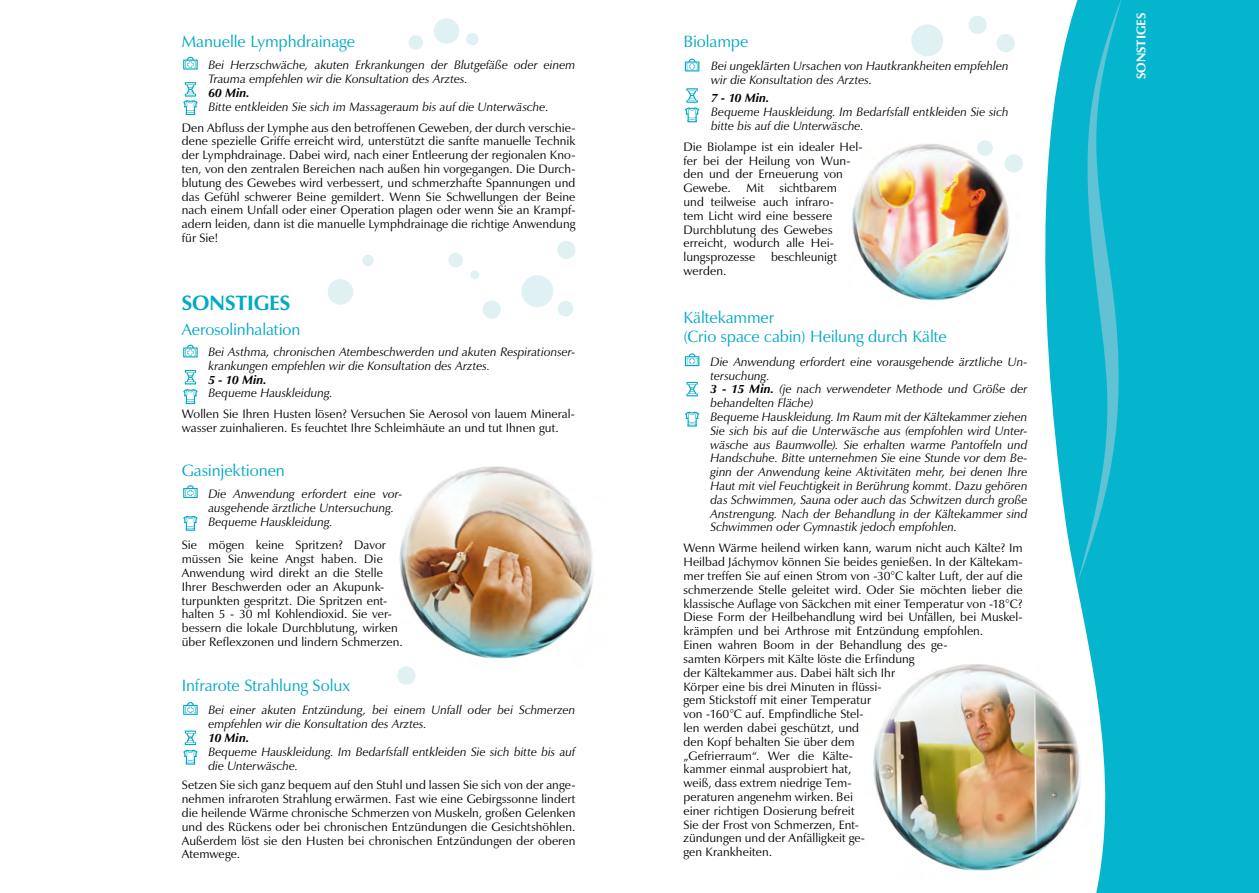
<style>
.page{position:relative;width:1259px;height:893px;background:#fff}
.page>*{position:absolute;margin:0;border:0;box-sizing:border-box;transform-origin:0 0}
.t1{font:700 21px "Zapf Humanist 601 BTCE";letter-spacing:-.005em;color:#00a9c5}
.t2{font:16.5px/19.8px "Zapf Humanist 601 BTCE";letter-spacing:-.01em;color:#00a9c5}
.t3{font:700 12.75px "Zapf Humanist 601 BTCE";color:#fff}
.t4{font:12.3px/13.8px "Zapf Humanist 601 BTCE";letter-spacing:.005em;color:#000}
.t5{font:italic 12.3px/13.8px "Zapf Humanist 601 BTCE";letter-spacing:.005em;color:#000}
.t6{font:italic 700 12.3px "Zapf Humanist 601 BTCE";color:#000}
.s1{font-weight:700}
</style>
<div class="page">
<img style="left:873px;top:664px;width:160px;height:207px">
<img style="left:852px;top:144px;width:166px;height:157px">
<img style="left:399px;top:466px;width:195px;height:193px">
<svg style="left:1033px;top:0;width:226px;height:893px;fill:#05b5ce"></svg>
<svg style="left:1077px;top:0;width:53px;height:584px;background:#14b7ce"></svg>
<svg style="left:183px;top:344px;width:15px;height:13px"></svg>
<svg style="left:183px;top:485px;width:15px;height:13px"></svg>
<svg style="left:685px;top:58px;width:14px;height:13px"></svg>
<svg style="left:685px;top:353px;width:14px;height:13px"></svg>
<svg style="left:183px;top:702px;width:15px;height:13px"></svg>
<svg style="left:183px;top:516px;width:15px;height:15px"></svg>
<svg style="left:685px;top:412px;width:14px;height:15px"></svg>
<svg style="left:183px;top:370px;width:15px;height:34px"></svg>
<svg style="left:685px;top:88px;width:14px;height:34px"></svg>
<svg style="left:686px;top:382px;width:12px;height:14px"></svg>
<svg style="left:183px;top:731px;width:15px;height:34px"></svg>
<div style="left:328px;top:279px;width:25px;height:26px;background:#e0f1f4;border-radius:50%"></div>
<div style="left:911px;top:24px;width:32px;height:32px;background:#e0f1f4;border-radius:50%"></div>
<div style="left:521px;top:275px;width:32px;height:32px;background:#e0f1f4;border-radius:50%"></div>
<div style="left:434px;top:18px;width:25px;height:26px;background:#e0f1f4;border-radius:50%"></div>
<div style="left:470px;top:270px;width:9px;height:9px;background:#e0f1f4;border-radius:50%"></div>
<div style="left:977px;top:140px;width:15px;height:16px;background:#e0f1f4;border-radius:50%"></div>
<div style="left:558px;top:301px;width:15px;height:15px;background:#e0f1f4;border-radius:50%"></div>
<div style="left:466px;top:33px;width:12px;height:12px;background:#e0f1f4;border-radius:50%"></div>
<div style="left:448px;top:253px;width:15px;height:14px;background:#e0f1f4;border-radius:50%"></div>
<div style="left:996px;top:34px;width:19px;height:18px;background:#e0f1f4;border-radius:50%"></div>
<div style="left:557px;top:241px;width:18px;height:18px;background:#e0f1f4;border-radius:50%"></div>
<div style="left:408px;top:35px;width:15px;height:15px;background:#e0f1f4;border-radius:50%"></div>
<div style="left:968px;top:16px;width:18px;height:18px;background:#e0f1f4;border-radius:50%"></div>
<div style="left:482px;top:300px;width:19px;height:19px;background:#e0f1f4;border-radius:50%"></div>
<div style="left:397px;top:666px;width:18px;height:19px;background:#e0f1f4;border-radius:50%"></div>
<div style="left:1004px;top:154px;width:19px;height:18px;background:#e0f1f4;border-radius:50%"></div>
<div style="left:362px;top:255px;width:12px;height:11px;background:#e0f1f4;border-radius:50%"></div>
<svg style="left:183px;top:56px;width:15px;height:14px"></svg>
<svg style="left:183px;top:82px;width:15px;height:33px"></svg>
<h2 class="t2" style="left:182px;top:31px;width:175px">Manuelle Lymphdrainage</h2>
<p class="t5" style="left:208px;top:58px;width:368px">Bei Herzschwäche, akuten Erkrankungen der Blutgefäße oder einem<br>Trauma empfehlen wir die Konsultation des Arztes.</p>
<p class="t6" style="left:208px;top:85px;width:43px">60 Min.</p>
<p class="t5" style="left:208px;top:99px;width:342px">Bitte entkleiden Sie sich im Massageraum bis auf die Unterwäsche.</p>
<p class="t4" style="left:182px;top:120px;width:395px;text-align:justify">Den Abfluss der Lymphe aus den betroffenen Geweben, der durch verschie&shy;dene spezielle Griffe erreicht wird, unterstützt die sanfte manuelle Technik der Lymphdrainage. Dabei wird, nach einer Entleerung der regionalen Kno&shy;ten, von den zentralen Bereichen nach außen hin vorgegangen. Die Durch&shy;blutung des Gewebes wird verbessert, und schmerzhafte Spannungen und das Gefühl schwerer Beine gemildert. Wenn Sie Schwellungen der Beine nach einem Unfall oder einer Operation plagen oder wenn Sie an Krampf&shy;adern leiden, dann ist die manuelle Lymphdrainage die richtige Anwendung für Sie!</p>
<h1 class="t1" style="left:182px;top:289px;width:110px">SONSTIGES</h1>
<h2 class="t2" style="left:182px;top:319px;width:120px">Aerosolinhalation</h2>
<p class="t5" style="left:208px;top:345px;width:368px">Bei Asthma, chronischen Atembeschwerden und akuten Respirationser&shy;krankungen empfehlen wir die Konsultation des Arztes.</p>
<p class="t6" style="left:208px;top:371px;width:60px">5 - 10 Min.</p>
<p class="t5" style="left:208px;top:386px;width:126px">Bequeme Hauskleidung.</p>
<p class="t4" style="left:182px;top:407px;width:395px">Wollen Sie Ihren Husten lösen? Versuchen Sie Aerosol von lauem Mineral&shy;wasser zuinhalieren. Es feuchtet Ihre Schleimhäute an und tut Ihnen gut.</p>
<h2 class="t2" style="left:182px;top:461px;width:105px">Gasinjektionen</h2>
<p class="t5" style="left:208px;top:487px;width:196px">Die Anwendung erfordert eine vor&shy;ausgehende ärztliche Untersuchung.<br>Bequeme Hauskleidung.</p>
<p class="t4" style="left:182px;top:538px;width:223px">Sie mögen keine Spritzen? Davor müssen Sie keine Angst haben. Die Anwendung wird direkt an die Stelle Ihrer Beschwerden oder an Akupunk&shy;turpunkten gespritzt. Die Spritzen ent&shy;halten 5 - 30 ml Kohlendioxid. Sie ver&shy;bessern die lokale Durchblutung, wirken über Reflexzonen und lindern Schmerzen.</p>
<h2 class="t2" style="left:182px;top:675px;width:170px">Infrarote Strahlung Solux</h2>
<p class="t5" style="left:208px;top:703px;width:368px">Bei einer akuten Entzündung, bei einem Unfall oder bei Schmerzen empfehlen wir die Konsultation des Arztes.</p>
<p class="t6" style="left:208px;top:730px;width:42px">10 Min.</p>
<p class="t5" style="left:208px;top:745px;width:368px">Bequeme Hauskleidung. Im Bedarfsfall entkleiden Sie sich bitte bis auf die Unterwäsche.</p>
<p class="t4" style="left:182px;top:778px;width:395px;text-align:justify">Setzen Sie sich ganz bequem auf den Stuhl und lassen Sie sich von der ange&shy;nehmen infraroten Strahlung erwärmen. Fast wie eine Gebirgssonne lindert die heilende Wärme chronische Schmerzen von Muskeln, großen Gelenken und des Rückens oder bei chronischen Entzündungen die Gesichtshöhlen.<br>Außerdem löst sie den Husten bei chronischen Entzündungen der oberen Atemwege.</p>
<h2 class="t2" style="left:683px;top:31px;width:66px">Biolampe</h2>
<p class="t5" style="left:711px;top:59px;width:299px">Bei ungeklärten Ursachen von Hautkrankheiten empfehlen wir die Konsultation des Arztes.</p>
<p class="t6" style="left:711px;top:90px;width:60px">7 - 10 Min.</p>
<p class="t5" style="left:711px;top:105px;width:299px">Bequeme Hauskleidung. Im Bedarfsfall entkleiden Sie sich bitte bis auf die Unterwäsche.</p>
<p class="t4" style="left:683px;top:140px;width:180px">Die Biolampe ist ein idealer Hel&shy;fer bei der Heilung von Wun&shy;den und der Erneuerung von<br>Gewebe.</p>
<p class="t4" style="left:683px;top:181px;width:155px;text-indent:96px">sichtbarem und teilweise auch infraro&shy;tem Licht wird eine bessere<br>Durchblutung des Gewebes erreicht, wodurch alle Hei&shy;lungsprozesse</p>
<p class="t4" style="left:746px;top:181px;width:19px">Mit</p>
<p class="t4" style="left:771px;top:250px;width:67px">beschleunigt</p>
<p class="t4" style="left:683px;top:264px;width:44px">werden.</p>
<h2 class="t2" style="left:683px;top:307px;width:265px">Kältekammer<br>(Crio space cabin) Heilung durch Kälte</h2>
<p class="t5" style="left:710px;top:355px;width:319px">Die Anwendung erfordert eine vorausgehende ärztliche Un&shy;tersuchung.<br><span class="s1">3 - 15 Min.</span> (je nach verwendeter Methode und Größe der behandelten Fläche)<br>Bequeme Hauskleidung. Im Raum mit der Kältekammer ziehen Sie sich bis auf die Unterwäsche aus (empfohlen wird Unter&shy;wäsche aus Baumwolle). Sie erhalten warme Pantoffeln und Handschuhe. Bitte unternehmen Sie eine Stunde vor dem Be&shy;ginn der Anwendung keine Aktivitäten mehr, bei denen Ihre Haut mit viel Feuchtigkeit in Berührung kommt. Dazu gehören das Schwimmen, Sauna oder auch das Schwitzen durch große Anstrengung. Nach der Behandlung in der Kältekammer sind Schwimmen oder Gymnastik jedoch empfohlen.</p>
<p class="t4" style="left:683px;top:541px;width:341px">Wenn Wärme heilend wirken kann, warum nicht auch Kälte? Im Heilbad Jáchymov können Sie beides genießen. In der Kältekam&shy;mer treffen Sie auf einen Strom von -30°C kalter Luft, der auf die schmerzende Stelle geleitet wird. Oder Sie möchten lieber die klassische Auflage von Säckchen mit einer Temperatur von -18°C?<br>Diese Form der Heilbehandlung wird bei Unfällen, bei Muskel&shy;krämpfen und bei Arthrose mit Entzündung empfohlen.<br>Einen wahren Boom in der Behandlung des ge-<br>samten Körpers mit Kälte löste die Erfindung<br>der Kältekammer aus. Dabei hält sich Ihr<br>Körper eine bis drei Minuten in flüssi-<br>gem Stickstoff mit einer Temperatur<br>von -160°C auf. Empfindliche Stel-<br>len werden dabei geschützt, und<br>den Kopf behalten Sie über dem<br>„Gefrierraum“. Wer die Kälte-<br>kammer einmal ausprobiert hat,<br>weiß, dass extrem niedrige Tem-<br>peraturen angenehm wirken. Bei<br>einer richtigen Dosierung befreit<br>Sie der Frost von Schmerzen, Ent-<br>zündungen und der Anfälligkeit ge-<br>gen Krankheiten.</p>
<p class="t3" style="left:1133px;top:79px;width:68px;rotate:-90deg">SONSTIGES</p>
</div>
